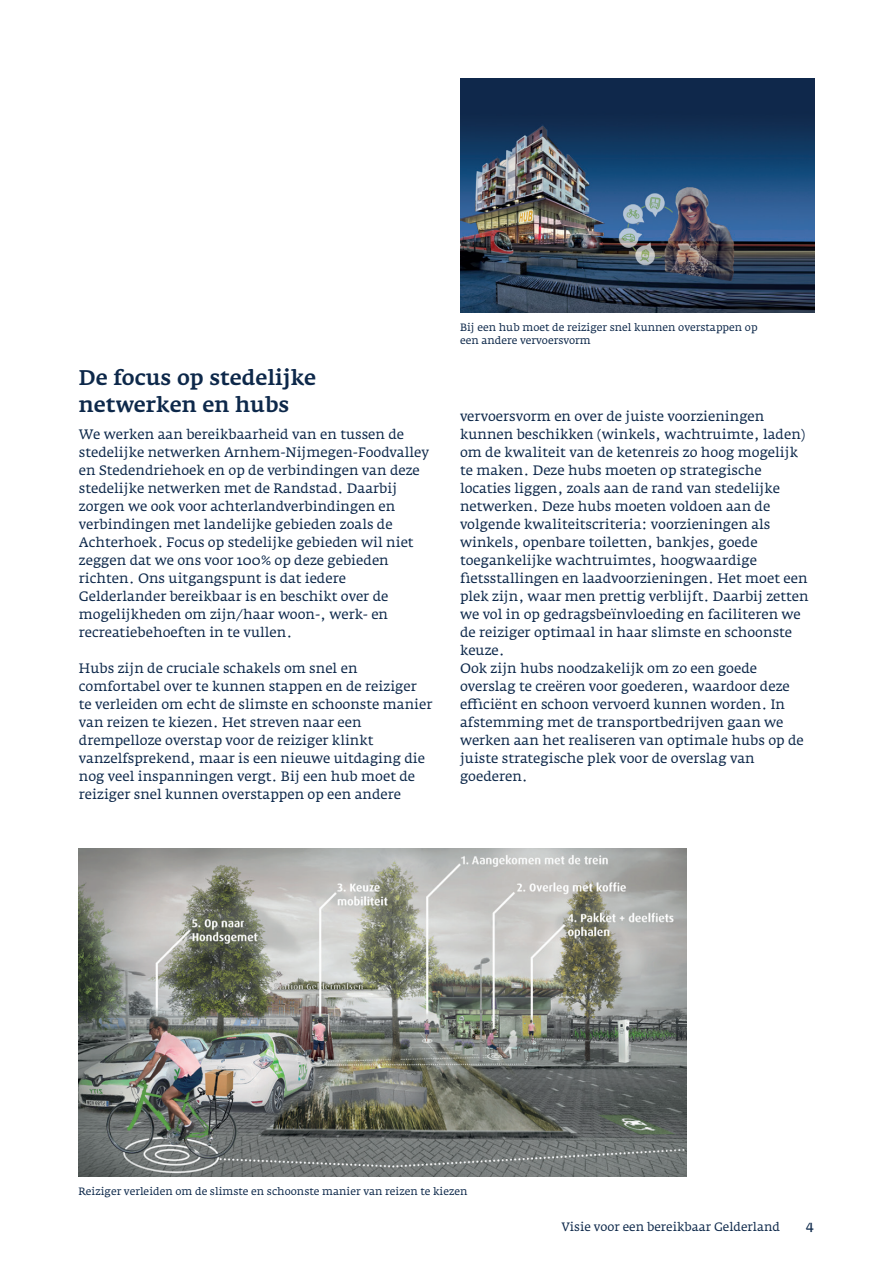
<style>
.page{position:relative;width:893px;height:1263px;background:#fff}
.page>*{position:absolute;margin:0;border:0;box-sizing:border-box;transform-origin:0 0}
.t1{font:500 21px/27px "Fedra Serif A";color:#0d284a}
.t2{font:15px "Fedra Serif A Book SC";color:#0d284a}
.t3{font:13.5px/18px "Fedra Serif A";color:#0d284a}
.t4{font:12px "Fedra Serif A";color:#0d284a}
.t5{font:10.5px/13.5px "Fedra Serif A";color:#0d284a}
</style>
<div class="page">
<img style="left:460px;top:79px;width:354px;height:234px">
<img style="left:78px;top:848px;width:608px;height:329px">
<h1 class="t1" style="left:79px;top:364px;width:239px">De focus op stedelijke netwerken en hubs</h1>
<p class="t3" style="left:79px;top:425px;width:352px">We werken aan bereikbaarheid van en tussen de stedelijke netwerken Arnhem-Nijmegen-Foodvalley en Stedendriehoek en op de verbindingen van deze stedelijke netwerken met de Randstad. Daarbij zorgen we ook voor achterlandverbindingen en verbindingen met landelijke gebieden zoals de Achterhoek. Focus op stedelijke gebieden wil niet zeggen dat we ons voor 100% op deze gebieden richten. Ons uitgangspunt is dat iedere Gelderlander bereikbaar is en beschikt over de mogelijkheden om zijn/haar woon-, werk- en recreatiebehoeften in te vullen.</p>
<p class="t3" style="left:79px;top:659px;width:355px">Hubs zijn de cruciale schakels om snel en comfortabel over te kunnen stappen en de reiziger te verleiden om echt de slimste en schoonste manier van reizen te kiezen. Het streven naar een drempelloze overstap voor de reiziger klinkt vanzelfsprekend, maar is een nieuwe uitdaging die nog veel inspanningen vergt. Bij een hub moet de reiziger snel kunnen overstappen op een andere</p>
<p class="t5" style="left:460px;top:321px;width:299px">Bij een hub moet de reiziger snel kunnen overstappen op een andere vervoersvorm</p>
<p class="t3" style="left:460px;top:407px;width:350px">vervoersvorm en over de juiste voorzieningen kunnen beschikken (winkels, wachtruimte, laden) om de kwaliteit van de ketenreis zo hoog mogelijk te maken. Deze hubs moeten op strategische locaties liggen, zoals aan de rand van stedelijke netwerken. Deze hubs moeten voldoen aan de volgende kwaliteitscriteria: voorzieningen als winkels, openbare toiletten, bankjes, goede toegankelijke wachtruimtes, hoogwaardige fietsstallingen en laadvoorzieningen. Het moet een plek zijn, waar men prettig verblijft. Daarbij zetten we vol in op gedragsbeïnvloeding en faciliteren we de reiziger optimaal in haar slimste en schoonste keuze.<br>Ook zijn hubs noodzakelijk om zo een goede overslag te creëren voor goederen, waardoor deze efficiënt en schoon vervoerd kunnen worden. In afstemming met de transportbedrijven gaan we werken aan het realiseren van optimale hubs op de juiste strategische plek voor de overslag van goederen.</p>
<p class="t5" style="left:78px;top:1185px;width:391px">Reiziger verleiden om de slimste en schoonste manier van reizen te kiezen</p>
<p class="t4" style="left:562px;top:1220px;width:220px">Visie voor een bereikbaar Gelderland</p>
<p class="t2" style="left:806px;top:1217px;width:9px">4</p>
</div>
